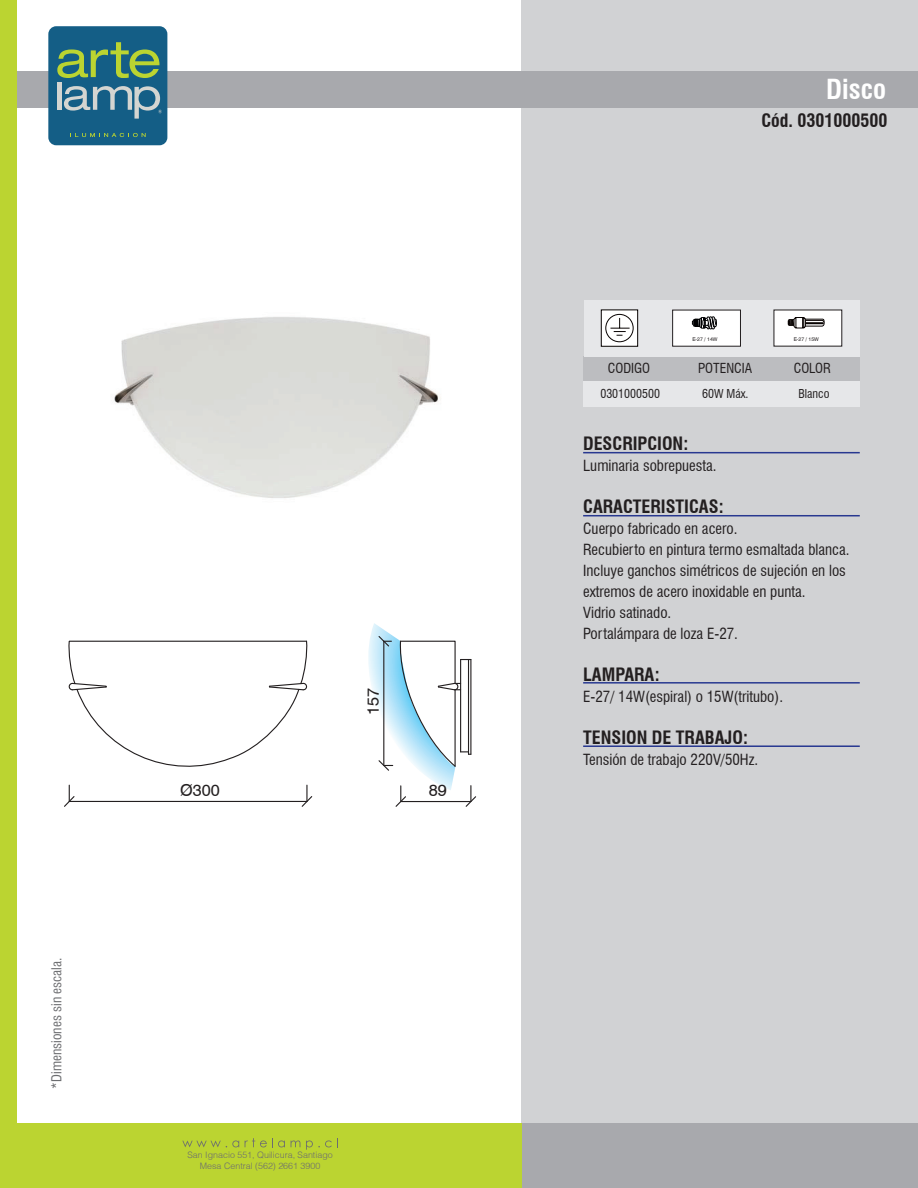
<style>
.page{position:relative;width:918px;height:1188px;background:#fff}
.page>*{position:absolute;margin:0;border:0;box-sizing:border-box;transform-origin:0 0}
.t1{font:700 condensed 27px "Swiss 721 BT";color:#fff}
.t2{font:700 condensed 18px "Swiss 721 BT";color:#231f20}
.t3{font:16.5px "Swiss 721 BT";color:#231f20}
.t4{font:condensed 15px/21px "Swiss 721 BT";color:#231f20}
.t5{font:condensed 13.5px "Swiss 721 BT";color:#6c6d70}
.t6{font:condensed 13.5px "Swiss 721 BT";color:#231f20}
.t7{font:condensed 12px "Swiss 721 BT";color:#231f20}
.t8{font:300 8.85px/10.6px "Helvetica";color:#6c6d70;text-align:center}
.t9{font:5.1px "Swiss 721 BT";color:#231f20}
</style>
<div class="page">
<div style="left:522px;top:0;width:396px;height:1126px;background:#d1d2d4"></div>
<div style="left:16px;top:71px;width:902px;height:37px;background:#a8a9ad"></div>
<div style="left:522px;top:1124px;width:396px;height:64px;background:#a8a9ad"></div>
<div style="left:0;top:1124px;width:522px;height:64px;background:#bbd431"></div>
<div style="left:0;top:0;width:16px;height:1188px;background:#bbd431"></div>
<div style="left:48px;top:26px;width:119px;height:119px;background:#145e86;border-radius:8px"></div>
<svg style="left:57px;top:42px;width:102px;height:36px"></svg>
<div style="left:57px;top:83px;width:5px;height:27px;background:#d4d5d1"></div>
<svg style="left:70px;top:133px;width:76px;height:4px"></svg>
<svg style="left:64px;top:86px;width:98px;height:33px"></svg>
<svg style="left:182px;top:1140px;width:57px;height:7px"></svg>
<svg style="left:245px;top:1138px;width:40px;height:9px"></svg>
<svg style="left:291px;top:1140px;width:9px;height:7px"></svg>
<svg style="left:306px;top:1138px;width:32px;height:12px"></svg>
<div style="left:583px;top:356px;width:277px;height:25px;background:#bcbdc0"></div>
<div style="left:583px;top:381px;width:277px;height:26px;background:#e6e7e9"></div>
<hr style="left:583px;top:515px;width:277px;height:1px;background:#283890">
<hr style="left:583px;top:682px;width:277px;height:2px;background:#283890">
<hr style="left:583px;top:452px;width:277px;height:1px;background:#283890">
<hr style="left:583px;top:745px;width:277px;height:2px;background:#283890">
<div style="left:584px;top:300px;width:276px;height:57px;background:#e6e7e9"></div>
<div style="left:601px;top:310px;width:37px;height:37px;background:#fff;border:1px solid #080302"></div>
<svg style="left:605px;top:314px;width:29px;height:29px"></svg>
<div style="left:672px;top:310px;width:69px;height:36px;background:#fff;border:1px solid #231f20"></div>
<svg style="left:692px;top:316px;width:25px;height:14px"></svg>
<div style="left:774px;top:310px;width:68px;height:36px;background:#fff"></div>
<svg style="left:788px;top:317px;width:36px;height:11px"></svg>
<svg style="left:64px;top:640px;width:249px;height:167px"></svg>
<svg style="left:368px;top:623px;width:109px;height:184px"></svg>
<img style="left:114px;top:317px;width:324px;height:181px">
<p class="t5" style="left:48px;top:1089px;width:133px;rotate:-90deg">*Dimensiones sin escala.</p>
<p class="t3" style="left:363px;top:715px;width:29px;rotate:-90deg">157</p>
<p class="t3" style="left:180px;top:780px;width:41px">Ø300</p>
<p class="t3" style="left:429px;top:780px;width:20px">89</p>
<p class="t8" style="left:188px;top:1150px;width:147px">San Ignacio 551, Quilicura, Santiago<br>Mesa Central (562) 2661 3900</p>
<h1 class="t1" style="left:826px;top:73px;width:61px">Disco</h1>
<p class="t2" style="left:761px;top:110px;width:128px">Cód. 0301000500</p>
<p class="t6" style="left:608px;top:360px;width:44px">CODIGO</p>
<p class="t7" style="left:600px;top:386px;width:61px">0301000500</p>
<p class="t9" style="left:692px;top:336px;width:27px">E-27 / 14W</p>
<p class="t9" style="left:794px;top:336px;width:27px">E-27 / 15W</p>
<p class="t6" style="left:698px;top:360px;width:56px">POTENCIA</p>
<p class="t7" style="left:702px;top:386px;width:48px">60W Máx.</p>
<p class="t6" style="left:794px;top:360px;width:39px">COLOR</p>
<p class="t7" style="left:798px;top:386px;width:33px">Blanco</p>
<p class="t2" style="left:583px;top:432px;width:107px">DESCRIPCION:</p>
<p class="t4" style="left:583px;top:455px;width:135px">Luminaria sobrepuesta.</p>
<p class="t2" style="left:583px;top:495px;width:142px">CARACTERISTICAS:</p>
<p class="t4" style="left:583px;top:518px;width:268px">Cuerpo fabricado en acero.<br>Recubierto en pintura termo esmaltada blanca.<br>Incluye ganchos simétricos de sujeción en los extremos de acero inoxidable en punta.<br>Vidrio satinado.<br>Portalámpara de loza E-27.</p>
<p class="t2" style="left:583px;top:663px;width:78px">LAMPARA:</p>
<p class="t4" style="left:583px;top:686px;width:201px">E-27/ 14W(espiral) o 15W(tritubo).</p>
<p class="t2" style="left:583px;top:726px;width:166px">TENSION DE TRABAJO:</p>
<p class="t4" style="left:583px;top:749px;width:177px">Tensión de trabajo 220V/50Hz.</p>
</div>
